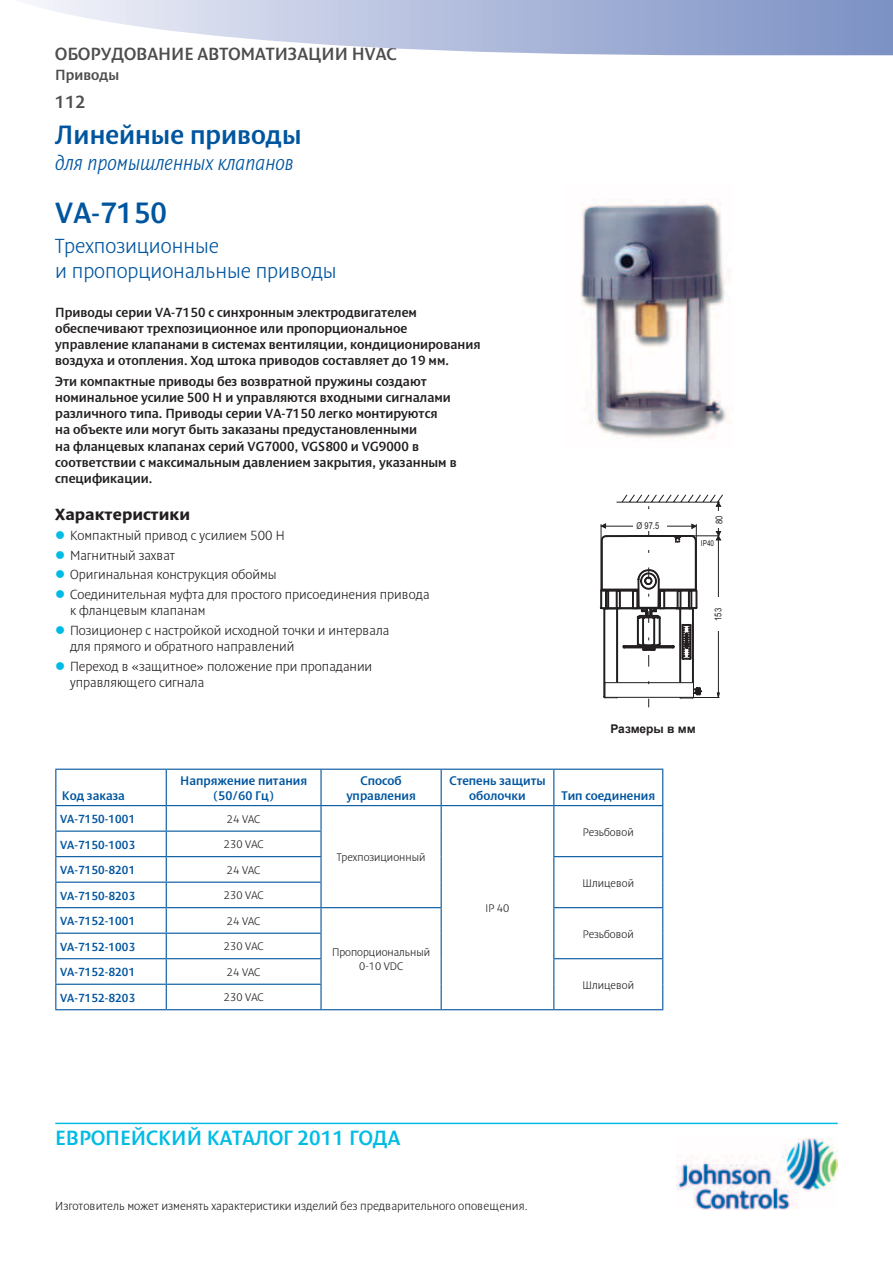
<style>
.page{position:relative;width:893px;height:1263px;background:#fff}
.page>*{position:absolute;margin:0;border:0;box-sizing:border-box;transform-origin:0 0}
.t1{font:30px "Denda New C";color:#00559f}
.t2{font:27px "Denda New C";color:#00559f}
.t3{font:21px/25.2px "Denda New Light C";color:#00559f}
.t4{font:21px "Denda New C";color:#00bce4}
.t5{font:italic 21px "Denda New Light C";color:#00559f}
.t6{font:18px "Denda New C";color:#4d4d4f}
.t7{font:700 16.5px "Denda New C";color:#231f20}
.t8{font:15px "Denda New C";color:#4d4d4f}
.t9{font:13.5px/16.2px "Denda New C";color:#231f20}
.t10{font:13.5px/19.6px "Denda New Light C";color:#231f20}
.t11{font:12.75px/15px "Denda New C";color:#00559f;text-align:center}
.t12{font:12px "Denda New C";color:#00559f}
.t13{font:12px "Denda New Light C";color:#231f20}
.t14{font:700 12px "Arial";color:#231f20}
.t15{font:11.25px/13.5px "Denda New Light C";color:#231f20;text-align:center}
.t16{font:9.45px "Arial Narrow";color:#231f20}
.t17{font:8.1px "Arial Narrow";color:#231f20}
</style>
<div class="page">
<img style="left:677px;top:1138px;width:161px;height:71px">
<hr style="left:55px;top:1123px;width:783px;height:1px;background:#00bce4">
<svg style="left:34px;top:0;width:858px;height:55px"></svg>
<svg style="left:892px;top:0;width:1px;height:56px"></svg>
<svg style="left:56px;top:770px;width:606px;height:239px"></svg>
<hr style="left:55px;top:769px;width:111px;height:1px;background:#00559f">
<hr style="left:55px;top:770px;width:1px;height:35px;background:#00559f">
<hr style="left:166px;top:769px;width:155px;height:1px;background:#00559f">
<hr style="left:166px;top:770px;width:1px;height:35px;background:#00559f">
<hr style="left:321px;top:769px;width:120px;height:1px;background:#00559f">
<hr style="left:320px;top:770px;width:2px;height:35px;background:#00559f">
<hr style="left:441px;top:769px;width:113px;height:1px;background:#00559f">
<hr style="left:441px;top:770px;width:1px;height:35px;background:#00559f">
<hr style="left:554px;top:769px;width:109px;height:1px;background:#00559f">
<hr style="left:553px;top:770px;width:1px;height:35px;background:#00559f">
<hr style="left:662px;top:770px;width:1px;height:35px;background:#00559f">
<hr style="left:55px;top:805px;width:111px;height:1px;background:#00559f">
<hr style="left:166px;top:805px;width:155px;height:1px;background:#00559f">
<hr style="left:321px;top:805px;width:120px;height:1px;background:#00559f">
<hr style="left:320px;top:806px;width:2px;height:24px;background:#00559f">
<hr style="left:441px;top:805px;width:113px;height:1px;background:#00559f">
<hr style="left:441px;top:1009px;width:113px;height:1px;background:#00559f">
<hr style="left:554px;top:805px;width:109px;height:1px;background:#00559f">
<hr style="left:55px;top:830px;width:111px;height:2px;background:#00559f">
<hr style="left:166px;top:830px;width:156px;height:2px;background:#00559f">
<hr style="left:320px;top:832px;width:2px;height:24px;background:#00559f">
<hr style="left:55px;top:856px;width:111px;height:1px;background:#00559f">
<hr style="left:166px;top:856px;width:156px;height:1px;background:#00559f">
<hr style="left:320px;top:857px;width:2px;height:24px;background:#00559f">
<hr style="left:553px;top:856px;width:110px;height:1px;background:#00559f">
<hr style="left:55px;top:881px;width:111px;height:2px;background:#00559f">
<hr style="left:166px;top:881px;width:156px;height:2px;background:#00559f">
<hr style="left:320px;top:883px;width:2px;height:24px;background:#00559f">
<hr style="left:55px;top:907px;width:111px;height:1px;background:#00559f">
<hr style="left:166px;top:907px;width:155px;height:1px;background:#00559f">
<hr style="left:321px;top:907px;width:121px;height:1px;background:#00559f">
<hr style="left:320px;top:908px;width:2px;height:25px;background:#00559f">
<svg style="left:441px;top:806px;width:1px;height:203px"></svg>
<hr style="left:321px;top:1009px;width:120px;height:1px;background:#00559f">
<hr style="left:553px;top:907px;width:110px;height:1px;background:#00559f">
<hr style="left:55px;top:933px;width:111px;height:1px;background:#00559f">
<hr style="left:166px;top:933px;width:156px;height:1px;background:#00559f">
<hr style="left:320px;top:934px;width:2px;height:24px;background:#00559f">
<hr style="left:55px;top:958px;width:111px;height:1px;background:#00559f">
<hr style="left:166px;top:958px;width:156px;height:1px;background:#00559f">
<hr style="left:320px;top:959px;width:2px;height:25px;background:#00559f">
<hr style="left:553px;top:958px;width:110px;height:1px;background:#00559f">
<svg style="left:553px;top:806px;width:1px;height:203px"></svg>
<svg style="left:662px;top:806px;width:1px;height:203px"></svg>
<hr style="left:554px;top:1009px;width:109px;height:1px;background:#00559f">
<hr style="left:55px;top:984px;width:111px;height:1px;background:#00559f">
<svg style="left:55px;top:806px;width:1px;height:203px"></svg>
<hr style="left:55px;top:1009px;width:111px;height:1px;background:#00559f">
<hr style="left:166px;top:984px;width:156px;height:1px;background:#00559f">
<svg style="left:166px;top:806px;width:1px;height:203px"></svg>
<hr style="left:320px;top:985px;width:2px;height:24px;background:#00559f">
<hr style="left:166px;top:1009px;width:155px;height:1px;background:#00559f">
<img style="left:580px;top:203px;width:150px;height:235px">
<svg style="left:600px;top:494px;width:123px;height:213px"></svg>
<div style="left:713px;top:597px;width:8px;height:34px;background:#fff"></div>
<h3 class="t6" style="left:55px;top:44px;width:343px">ОБОРУДОВАНИЕ АВТОМАТИЗАЦИИ HVAC</h3>
<p class="t8" style="left:55px;top:67px;width:65px">Приводы</p>
<h3 class="t6" style="left:55px;top:92px;width:32px">112</h3>
<h2 class="t2" style="left:55px;top:121px;width:248px">Линейные приводы</h2>
<h3 class="t5" style="left:55px;top:151px;width:240px">для промышленных клапанов</h3>
<h1 class="t1" style="left:55px;top:197px;width:114px">VA-7150</h1>
<h3 class="t3" style="left:55px;top:233px;width:283px">Трехпозиционные<br>и пропорциональные приводы</h3>
<p class="t9" style="left:55px;top:304px;width:427px">Приводы серии VA-7150 с синхронным электродвигателем обеспечивают трехпозиционное или пропорциональное управление клапанами в системах вентиляции, кондиционирования воздуха и отопления. Ход штока приводов составляет до 19 мм.</p>
<p class="t9" style="left:55px;top:373px;width:403px">Эти компактные приводы без возвратной пружины создают номинальное усилие 500 Н и управляются входными сигналами различного типа. Приводы серии VA-7150 легко монтируются<br>на объекте или могут быть заказаны предустановленными<br>на фланцевых клапанах серий VG7000, VGS800 и VG9000 в соответствии с максимальным давлением закрытия, указанным в спецификации.</p>
<p class="t7" style="left:55px;top:505px;width:136px">Характеристики</p>
<p class="t10" style="left:70px;top:526px;width:361px">Компактный привод с усилием 500 Н<br>Магнитный захват<br>Оригинальная конструкция обоймы<br>Соединительная муфта для простого присоединения привода</p>
<p class="t10" style="left:70px;top:601px;width:321px">к фланцевым клапанам<br>Позиционер с настройкой исходной точки и интервала</p>
<p class="t10" style="left:70px;top:637px;width:304px">для прямого и обратного направлений<br>Переход в «защитное» положение при пропадании</p>
<p class="t10" style="left:70px;top:673px;width:136px">управляющего сигнала</p>
<p class="t11" style="left:62px;top:788px;width:65px">Код заказа</p>
<p class="t11" style="left:180px;top:773px;width:128px">Напряжение питания (50/60 Гц)</p>
<p class="t11" style="left:346px;top:773px;width:71px">Способ управления</p>
<p class="t11" style="left:449px;top:773px;width:98px">Степень защиты оболочки</p>
<p class="t12" style="left:60px;top:812px;width:77px">VA-7150-1001</p>
<p class="t15" style="left:227px;top:812px;width:35px">24 VAC</p>
<p class="t12" style="left:60px;top:838px;width:77px">VA-7150-1003</p>
<p class="t15" style="left:224px;top:838px;width:41px">230 VAC</p>
<p class="t12" style="left:60px;top:863px;width:77px">VA-7150-8201</p>
<p class="t15" style="left:227px;top:863px;width:35px">24 VAC</p>
<p class="t12" style="left:60px;top:889px;width:77px">VA-7150-8203</p>
<p class="t15" style="left:224px;top:889px;width:41px">230 VAC</p>
<p class="t12" style="left:60px;top:915px;width:77px">VA-7152-1001</p>
<p class="t15" style="left:227px;top:914px;width:35px">24 VAC</p>
<p class="t12" style="left:60px;top:940px;width:77px">VA-7152-1003</p>
<p class="t15" style="left:224px;top:940px;width:41px">230 VAC</p>
<p class="t12" style="left:60px;top:966px;width:77px">VA-7152-8201</p>
<p class="t15" style="left:227px;top:965px;width:35px">24 VAC</p>
<p class="t12" style="left:60px;top:991px;width:77px">VA-7152-8203</p>
<p class="t15" style="left:224px;top:991px;width:41px">230 VAC</p>
<p class="t15" style="left:337px;top:851px;width:90px">Трехпозиционный</p>
<p class="t15" style="left:332px;top:946px;width:100px">Пропорциональный<br>0-10 VDC</p>
<p class="t15" style="left:486px;top:902px;width:25px">IP 40</p>
<p class="t16" style="left:637px;top:519px;width:24px">Ø 97.5</p>
<p class="t16" style="left:712px;top:524px;width:10px;rotate:-90deg">80</p>
<p class="t17" style="left:701px;top:537px;width:15px">IP40</p>
<p class="t16" style="left:711px;top:621px;width:14px;rotate:-90deg">153</p>
<p class="t14" style="left:610px;top:720px;width:87px">Размеры в мм</p>
<p class="t11" style="left:561px;top:788px;width:95px">Тип соединения</p>
<p class="t15" style="left:583px;top:825px;width:52px">Резьбовой</p>
<p class="t15" style="left:583px;top:876px;width:53px">Шлицевой</p>
<p class="t15" style="left:583px;top:927px;width:52px">Резьбовой</p>
<p class="t15" style="left:583px;top:978px;width:53px">Шлицевой</p>
<h3 class="t4" style="left:55px;top:1127px;width:346px">ЕВРОПЕЙСКИЙ КАТАЛОГ 2011 ГОДА</h3>
<p class="t13" style="left:55px;top:1199px;width:474px">Изготовитель может изменять характеристики изделий без предварительного оповещения.</p>
</div>
